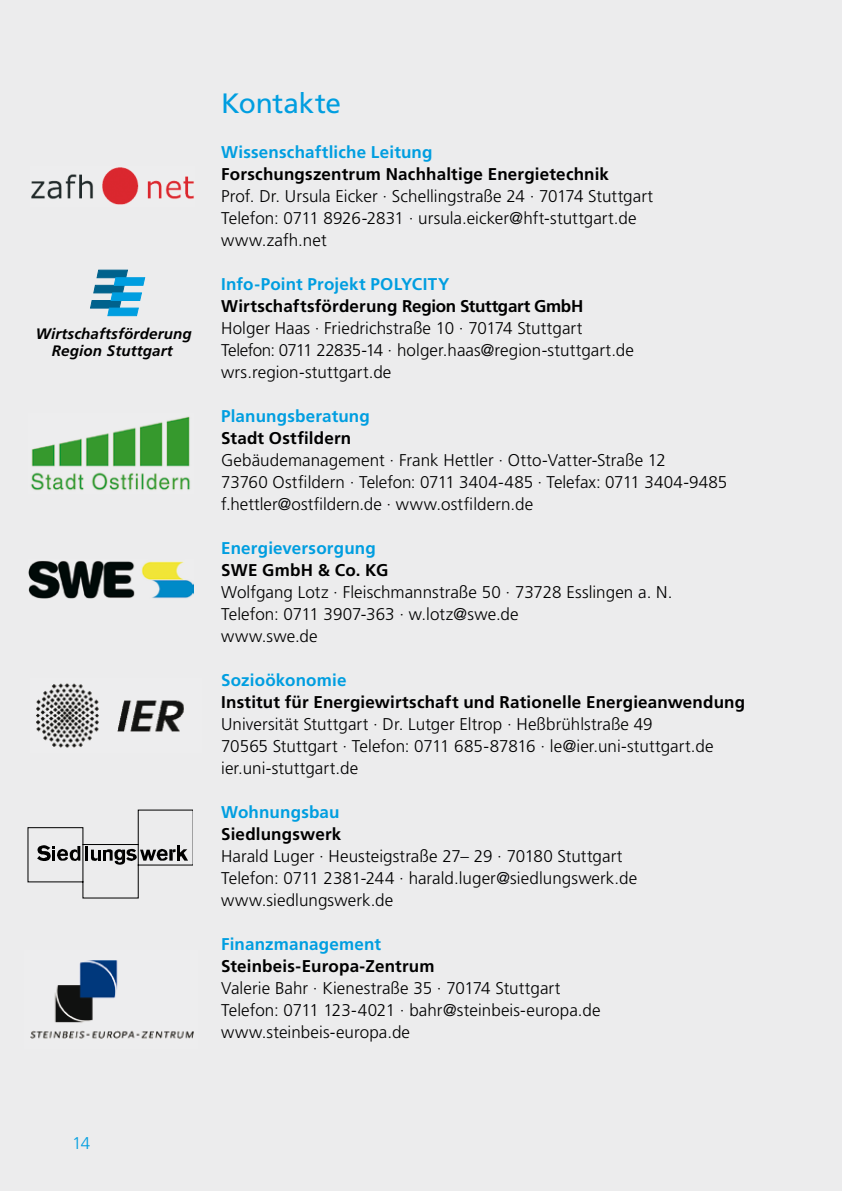
<style>
.page{position:relative;width:842px;height:1191px;background:#ececed}
.page>*{position:absolute;margin:0;border:0;box-sizing:border-box;transform-origin:0 0}
.t1{font:28px "Frutiger";letter-spacing:-.01em;color:#009ee0}
.t2{font:300 17px/22px "Frutiger";letter-spacing:.005em;color:#000}
.t3{font:700 17px "Frutiger";letter-spacing:.01em;color:#000}
.t4{font:700 17px "Frutiger";letter-spacing:.01em;color:#009ee0}
.t5{font:300 17px "Frutiger";color:#009ee0}
.t6{font:italic 700 15.2px/16.6px "Frutiger";letter-spacing:.01em;color:#000;text-align:center}
</style>
<div class="page">
<img style="left:31px;top:167px;width:163px;height:38px">
<img style="left:31px;top:416px;width:159px;height:75px">
<img style="left:29px;top:560px;width:164px;height:39px">
<img style="left:36px;top:683px;width:148px;height:65px">
<svg style="left:27px;top:809px;width:166px;height:89px"></svg>
<svg style="left:91px;top:270px;width:54px;height:46px"></svg>
<img style="left:30px;top:960px;width:164px;height:79px">
<p class="t6" style="left:36px;top:326px;width:158px">Wirtschaftsförderung<br>Region Stuttgart</p>
<h1 class="t1" style="left:221px;top:87px;width:122px">Kontakte</h1>
<p class="t4" style="left:221px;top:142px;width:213px">Wissenschaftliche Leitung</p>
<p class="t3" style="left:221px;top:164px;width:389px">Forschungszentrum Nachhaltige Energietechnik</p>
<p class="t2" style="left:221px;top:185px;width:434px">Prof. Dr. Ursula Eicker · Schellingstraße 24 · 70174 Stuttgart<br>Telefon: 0711 8926-2831 · ursula.eicker@hft-stuttgart.de www.zafh.net</p>
<p class="t4" style="left:221px;top:274px;width:230px">Info-Point Projekt POLYCITY</p>
<p class="t3" style="left:221px;top:296px;width:364px">Wirtschaftsförderung Region Stuttgart GmbH</p>
<p class="t2" style="left:221px;top:317px;width:414px">Holger Haas · Friedrichstraße 10 · 70174 Stuttgart<br>Telefon: 0711 22835-14 · holger.haas@region-stuttgart.de wrs.region-stuttgart.de</p>
<p class="t4" style="left:221px;top:406px;width:150px">Planungsberatung</p>
<p class="t3" style="left:221px;top:428px;width:132px">Stadt Ostfildern</p>
<p class="t2" style="left:221px;top:449px;width:508px">Gebäudemanagement · Frank Hettler · Otto-Vatter-Straße 12<br>73760 Ostfildern · Telefon: 0711 3404-485 · Telefax: 0711 3404-9485 f.hettler@ostfildern.de · www.ostfildern.de</p>
<p class="t4" style="left:221px;top:538px;width:156px">Energieversorgung</p>
<p class="t3" style="left:221px;top:560px;width:169px">SWE GmbH &amp; Co. KG</p>
<p class="t2" style="left:221px;top:581px;width:453px">Wolfgang Lotz · Fleischmannstraße 50 · 73728 Esslingen a. N.<br>Telefon: 0711 3907-363 · w.lotz@swe.de<br>www.swe.de</p>
<p class="t4" style="left:221px;top:670px;width:127px">Sozioökonomie</p>
<p class="t3" style="left:221px;top:692px;width:526px">Institut für Energiewirtschaft und Rationelle Energieanwendung</p>
<p class="t2" style="left:221px;top:713px;width:494px">Universität Stuttgart · Dr. Lutger Eltrop · Heßbrühlstraße 49<br>70565 Stuttgart · Telefon: 0711 685-87816 · le@ier.uni-stuttgart.de ier.uni-stuttgart.de</p>
<p class="t4" style="left:221px;top:802px;width:120px">Wohnungsbau</p>
<p class="t3" style="left:221px;top:824px;width:122px">Siedlungswerk</p>
<p class="t2" style="left:221px;top:845px;width:418px">Harald Luger · Heusteigstraße 27– 29 · 70180 Stuttgart<br>Telefon: 0711 2381-244 · harald.luger@siedlungswerk.de www.siedlungswerk.de</p>
<p class="t4" style="left:221px;top:934px;width:162px">Finanzmanagement</p>
<p class="t3" style="left:221px;top:956px;width:215px">Steinbeis-Europa-Zentrum</p>
<p class="t2" style="left:221px;top:977px;width:381px">Valerie Bahr · Kienestraße 35 · 70174 Stuttgart<br>Telefon: 0711 123-4021 · bahr@steinbeis-europa.de www.steinbeis-europa.de</p>
<p class="t5" style="left:72px;top:1133px;width:20px">14</p>
</div>
